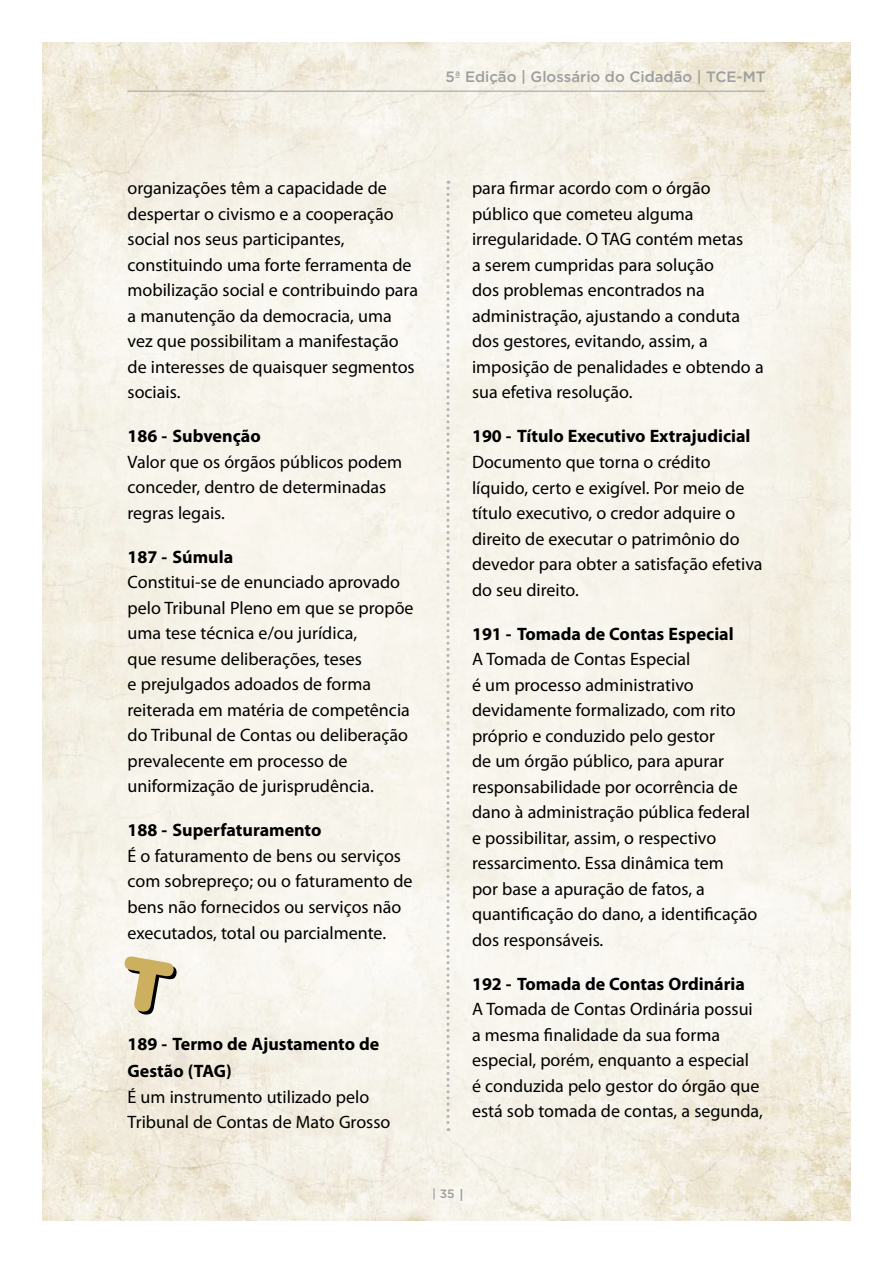
<style>
.page{position:relative;width:893px;height:1263px;background:#fff}
.page>*{position:absolute;margin:0;border:0;box-sizing:border-box;transform-origin:0 0}
.t1{font:18px/25.5px "Myriad Pro";color:#000}
.t2{font:700 18px/27px "Myriad Pro";color:#000}
.t3{font:500 15px "Gotham";color:#9c9e9f}
.t4{font:500 12px "Gotham";color:#9c9e9f}
.s1{font-family:"Gill Sans Condensed";font-weight:700}
</style>
<div class="page">
<img style="left:43px;top:43px;width:807px;height:1177px">
<hr style="left:128px;top:91px;width:637px;height:1px;background:#9c9e9f">
<svg style="left:446px;top:181px;width:3px;height:950px"></svg>
<div style="left:117px;top:955px;width:58px;height:60px;background:#f8f5ed"></div>
<p class="t3" style="left:445px;top:67px;width:321px">5ª Edição | Glossário do Cidadão | TCE-MT</p>
<p class="t1" style="left:128px;top:175px;width:292px">organizações têm a capacidade de despertar o civismo e a cooperação social nos seus participantes, constituindo uma forte ferramenta de mobilização social e contribuindo para a manutenção da democracia, uma vez que possibilitam a manifestação de interesses de quaisquer segmentos sociais.</p>
<p class="t2" style="left:128px;top:422px;width:135px">186 - Subvenção</p>
<p class="t1" style="left:128px;top:449px;width:276px">Valor que os órgãos públicos podem conceder, dentro de determinadas regras legais.</p>
<p class="t2" style="left:128px;top:543px;width:107px">187 - Súmula</p>
<p class="t1" style="left:128px;top:569px;width:288px">Constitui-se de enunciado aprovado pelo Tribunal Pleno em que se propõe uma tese técnica e/ou jurídica,<br>que resume deliberações, teses<br>e prejulgados adoados de forma reiterada em matéria de competência do Tribunal de Contas ou deliberação prevalecente em processo de uniformização de jurisprudência.</p>
<p class="t2" style="left:128px;top:816px;width:195px">188 - Superfaturamento</p>
<p class="t1" style="left:128px;top:843px;width:287px">É o faturamento de bens ou serviços com sobrepreço; ou o faturamento de bens não fornecidos ou serviços não executados, total ou parcialmente.</p>
<p class="t2" style="left:128px;top:1030px;width:253px">189 - Termo de Ajustamento de<br>Gestão (TAG)</p>
<p class="t1" style="left:128px;top:1083px;width:264px">É um instrumento utilizado pelo<br>Tribunal de Contas de Mato Grosso</p>
<p class="t1" style="left:472px;top:175px;width:293px">para firmar acordo com o órgão público que cometeu alguma irregularidade. O TAG contém metas<br>a serem cumpridas para solução<br>dos problemas encontrados na administração, ajustando a conduta dos gestores, evitando, assim, a imposição de penalidades e obtendo a sua efetiva resolução.</p>
<p class="t2" style="left:472px;top:422px;width:280px">190 - Título Executivo Extrajudicial</p>
<p class="t1" style="left:472px;top:449px;width:292px">Documento que torna o crédito líquido, certo e exigível. Por meio de título executivo, o credor adquire o direito de executar o patrimônio do devedor para obter a satisfação efetiva do seu direito.</p>
<p class="t2" style="left:472px;top:619px;width:263px">191 - Tomada de Contas Especial</p>
<p class="t1" style="left:472px;top:646px;width:287px">A Tomada de Contas Especial<br>é um processo administrativo devidamente formalizado, com rito próprio e conduzido pelo gestor<br>de um órgão público, para apurar responsabilidade por ocorrência de dano à administração pública federal e possibilitar, assim, o respectivo ressarcimento. Essa dinâmica tem<br>por base a apuração de fatos, a quantificação do dano, a identificação dos responsáveis.</p>
<p class="t2" style="left:472px;top:969px;width:275px">192 - Tomada de Contas Ordinária</p>
<p class="t1" style="left:472px;top:996px;width:293px">A Tomada de Contas Ordinária possui a mesma finalidade da sua forma especial, porém, enquanto a especial<br>é conduzida pelo gestor do órgão que está sob tomada de contas, a segunda,</p>
<p class="t4" style="left:432px;top:1186px;width:34px">| 35 <span class="s1">|</span></p>
</div>
